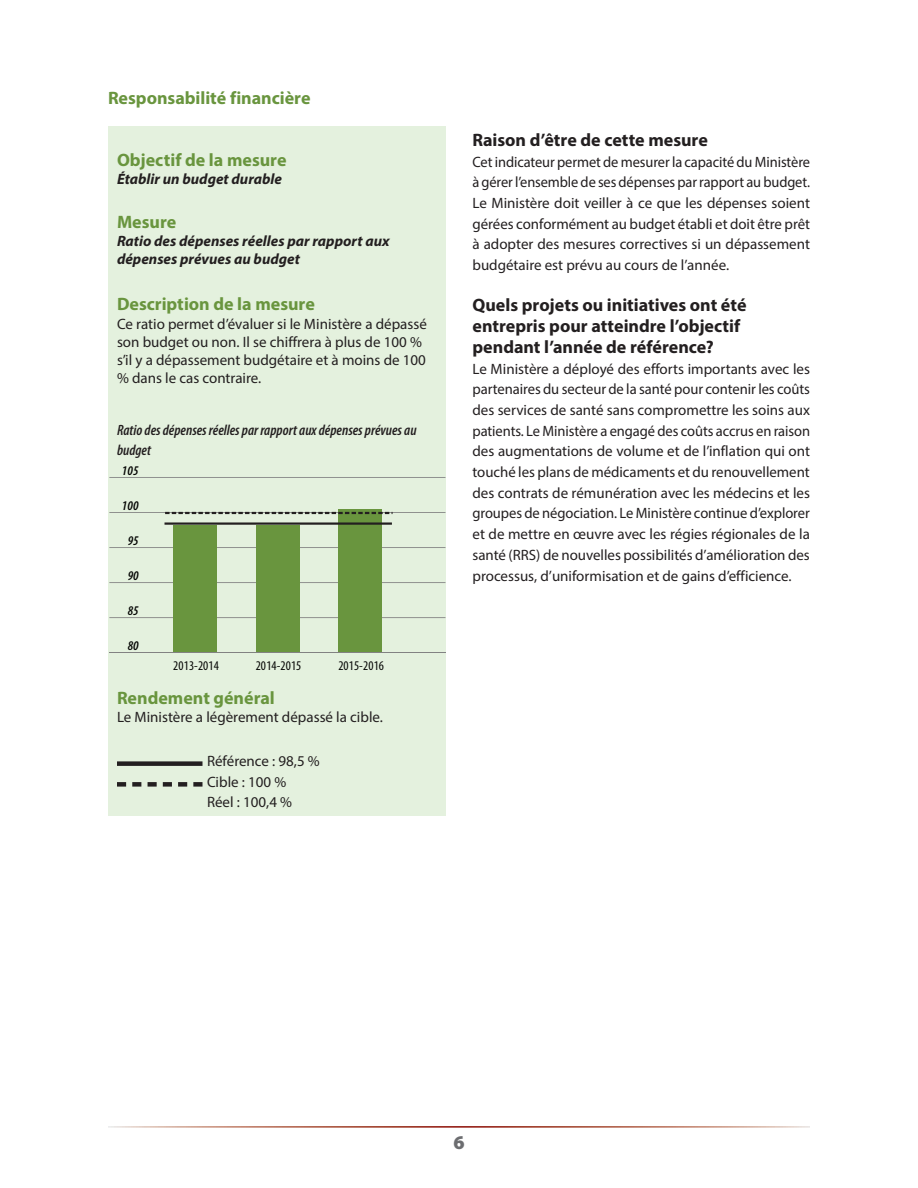
<style>
.page{position:relative;width:918px;height:1188px;background:#fff}
.page>*{position:absolute;margin:0;border:0;box-sizing:border-box;transform-origin:0 0}
.t1{font:900 19.5px "Myriad Pro";color:#6c6d70}
.t2{font:700 18px/20.7px "Myriad Pro";color:#231f20}
.t3{font:700 18px "Myriad Pro";color:#69953e}
.t4{font:15px/20.7px "Myriad Pro";color:#231f20}
.t5{font:15px/20.7px "Myriad Pro";color:#231f20;text-align:justify;scale:.96 1}
.t6{font:italic 700 15px/18px "Myriad Pro";color:#231f20}
.t7{font:italic 600 condensed 15px/20.7px "Myriad Pro";color:#231f20}
.t8{font:condensed 13.35px "Myriad Pro";letter-spacing:.005em;color:#040503}
.t9{font:italic 600 condensed 13.35px "Myriad Pro";color:#040503}
</style>
<div class="page">
<div style="left:108px;top:127px;width:338px;height:689px;background:#e4f1de"></div>
<div style="left:117px;top:761px;width:85px;height:5px;background:#231f20"></div>
<svg style="left:117px;top:782px;width:85px;height:5px"></svg>
<hr style="left:109px;top:477px;width:337px;height:1px;background:#828282">
<hr style="left:109px;top:512px;width:337px;height:1px;background:#828282">
<hr style="left:109px;top:547px;width:337px;height:1px;background:#828282">
<hr style="left:109px;top:582px;width:337px;height:1px;background:#828282">
<hr style="left:109px;top:617px;width:337px;height:1px;background:#828282">
<div style="left:338px;top:510px;width:44px;height:143px;background:#69953e"></div>
<div style="left:256px;top:525px;width:44px;height:128px;background:#69953e"></div>
<div style="left:173px;top:525px;width:43px;height:128px;background:#69953e"></div>
<hr style="left:109px;top:652px;width:337px;height:1px;background:#828282">
<svg style="left:165px;top:512px;width:228px;height:2px"></svg>
<hr style="left:165px;top:522px;width:227px;height:3px;background:#231f20">
<p class="t3" style="left:108px;top:87px;width:204px">Responsabilité financière</p>
<p class="t3" style="left:117px;top:148px;width:171px">Objectif de la mesure</p>
<p class="t6" style="left:117px;top:169px;width:166px">Établir un budget durable</p>
<p class="t3" style="left:117px;top:210px;width:61px">Mesure</p>
<p class="t6" style="left:117px;top:231px;width:274px">Ratio des dépenses réelles par rapport aux dépenses prévues au budget</p>
<p class="t3" style="left:117px;top:293px;width:199px">Description de la mesure</p>
<p class="t4" style="left:117px;top:314px;width:311px;line-height:18px">Ce ratio permet d’évaluer si le Ministère a dépassé son budget ou non. Il se chiffrera à plus de 100 % s’il y a dépassement budgétaire et à moins de 100 % dans le cas contraire.</p>
<p class="t7" style="left:117px;top:420px;width:301px">Ratio des dépenses réelles par rapport aux dépenses prévues au budget</p>
<p class="t9" style="left:122px;top:462px;width:18px">105</p>
<p class="t9" style="left:122px;top:497px;width:18px">100</p>
<p class="t9" style="left:128px;top:532px;width:12px">95</p>
<p class="t9" style="left:128px;top:567px;width:12px">90</p>
<p class="t9" style="left:128px;top:602px;width:12px">85</p>
<p class="t9" style="left:128px;top:637px;width:12px">80</p>
<p class="t8" style="left:173px;top:658px;width:47px">2013-2014</p>
<p class="t8" style="left:256px;top:658px;width:47px">2014-2015</p>
<p class="t8" style="left:338px;top:658px;width:47px">2015-2016</p>
<p class="t3" style="left:117px;top:686px;width:159px">Rendement général</p>
<p class="t4" style="left:117px;top:706px;width:268px">Le Ministère a légèrement dépassé la cible.</p>
<p class="t4" style="left:207px;top:750px;width:114px">Référence : 98,5 %<br>Cible : 100 %<br>Réel : 100,4 %</p>
<p class="t2" style="left:472px;top:129px;width:237px">Raison d’être de cette mesure</p>
<p class="t5" style="left:472px;top:151px;width:353px">Cet indicateur permet de mesurer la capacité du Ministère à gérer l’ensemble de ses dépenses par rapport au budget.<br>Le Ministère doit veiller à ce que les dépenses soient gérées conformément au budget établi et doit être prêt à adopter des mesures correctives si un dépassement budgétaire est prévu au cours de l’année.</p>
<p class="t2" style="left:472px;top:294px;width:276px">Quels projets ou initiatives ont été entrepris pour atteindre l’objectif pendant l’année de référence?</p>
<p class="t4" style="left:472px;top:358px;width:339px;text-align:justify">Le Ministère a déployé des efforts importants avec les partenaires du secteur de la santé pour contenir les coûts des services de santé sans compromettre les soins aux patients. Le Ministère a engagé des coûts accrus en raison des augmentations de volume et de l’inflation qui ont touché les plans de médicaments et du renouvellement des contrats de rémunération avec les médecins et les groupes de négociation. Le Ministère continue d’explorer et de mettre en œuvre avec les régies régionales de la santé (RRS) de nouvelles possibilités d’amélioration des processus, d’uniformisation et de gains d’efficience.</p>
<h1 class="t1" style="left:453px;top:1131px;width:13px">6</h1>
</div>
